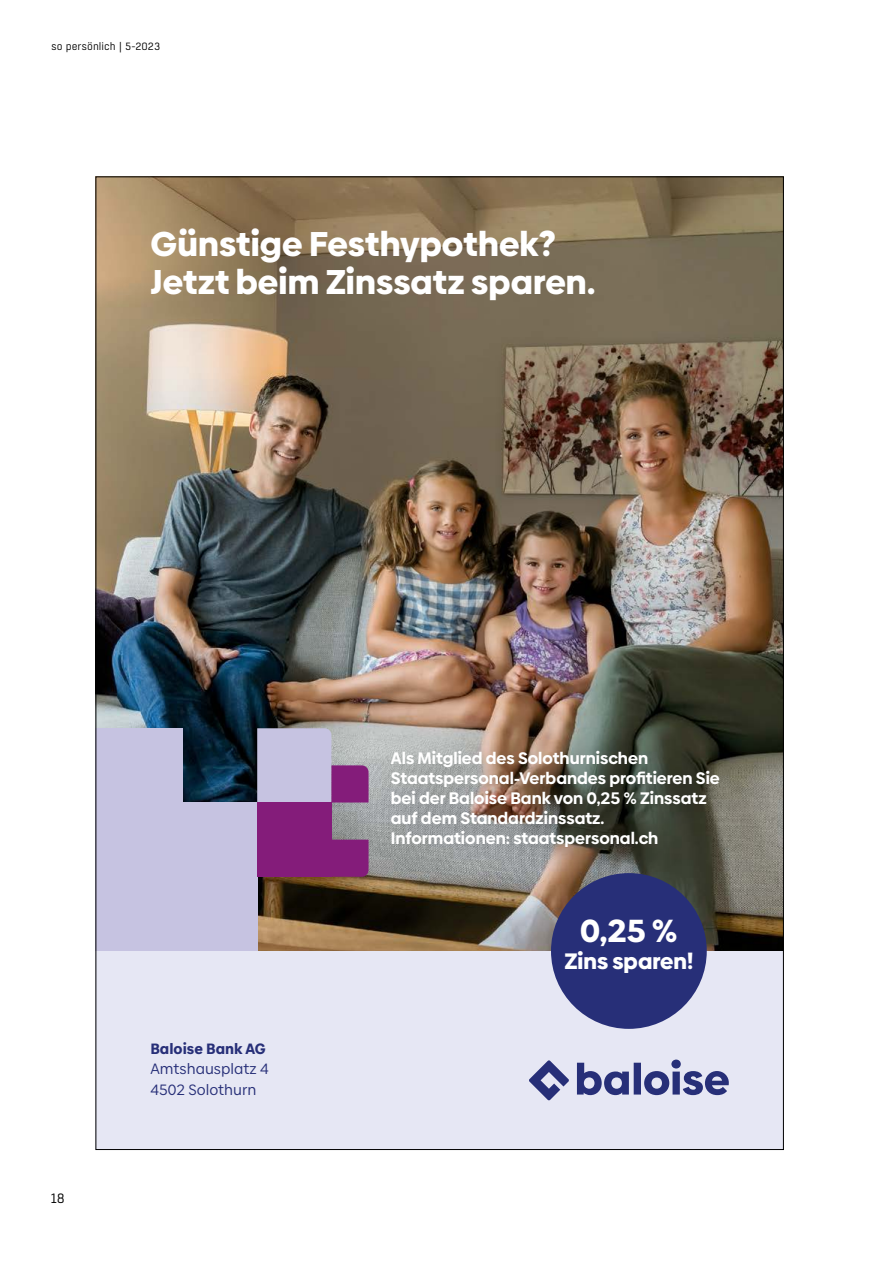
<style>
.page{position:relative;width:893px;height:1263px;background:#fff}
.page>*{position:absolute;margin:0;border:0;box-sizing:border-box;transform-origin:0 0}
.t1{font:900 34.5px/38px "Baloise Create Headline";color:#fff}
.t2{font:900 31.95px "Baloise Create Headline";color:#fff}
.t3{font:900 22.35px "Baloise Create Headline";color:#fff}
.t4{font:700 16.65px/20.1px "Baloise Create Headline";color:#fff}
.t5{font:15px/20.2px "Baloise Create Text";color:#272f78}
.t6{font:900 15px "Baloise Create Text";color:#272f78}
.t7{font:13.5px "Boxed";color:#000}
.t8{font:10.5px "Boxed";color:#000}
</style>
<div class="page">
<img style="left:98px;top:179px;width:684px;height:772px">
<div style="left:96px;top:877px;width:87px;height:87px;background:#c6c3e1"></div>
<div style="left:96px;top:802px;width:87px;height:75px;background:#c6c3e1"></div>
<div style="left:96px;top:728px;width:87px;height:74px;background:#c6c3e1"></div>
<div style="left:183px;top:877px;width:74px;height:87px;background:#c6c3e1"></div>
<div style="left:183px;top:802px;width:74px;height:75px;background:#c6c3e1"></div>
<div style="left:257px;top:840px;width:37px;height:37px;background:#841c7a"></div>
<div style="left:294px;top:840px;width:37px;height:37px;background:#841c7a"></div>
<svg style="left:331px;top:840px;width:34px;height:37px"></svg>
<div style="left:257px;top:802px;width:37px;height:38px;background:#841c7a"></div>
<div style="left:294px;top:802px;width:37px;height:38px;background:#841c7a"></div>
<svg style="left:257px;top:728px;width:108px;height:74px;background:#b9a7ca"></svg>
<div style="left:96px;top:951px;width:687px;height:198px;background:#e6e7f4"></div>
<div style="left:365px;top:726px;width:385px;height:151px;background:#0a0b08;opacity:.4"></div>
<div style="left:551px;top:873px;width:156px;height:156px;background:#272f78;border-radius:50%"></div>
<svg style="left:529px;top:1059px;width:200px;height:41px"></svg>
<p class="t8" style="left:51px;top:40px;width:111px">so persönlich | 5-2023</p>
<h1 class="t1" style="left:150px;top:222px;width:447px">Günstige Festhypothek?<br>Jetzt beim Zinssatz sparen.</h1>
<p class="t4" style="left:391px;top:746px;width:330px">Als Mitglied des Solothurnischen Staatspersonal-Verbandes profitieren Sie bei der Baloise Bank von 0,25 % Zinssatz auf dem Standardzinssatz.<br>Informationen: staatspersonal.ch</p>
<p class="t7" style="left:51px;top:1189px;width:15px">18</p>
<p class="t6" style="left:150px;top:1038px;width:117px">Baloise Bank AG</p>
<p class="t5" style="left:150px;top:1059px;width:120px">Amtshausplatz 4<br>4502 Solothurn</p>
<h2 class="t2" style="left:580px;top:905px;width:98px">0,25 %</h2>
<h3 class="t3" style="left:564px;top:943px;width:131px">Zins sparen!</h3>
</div>
